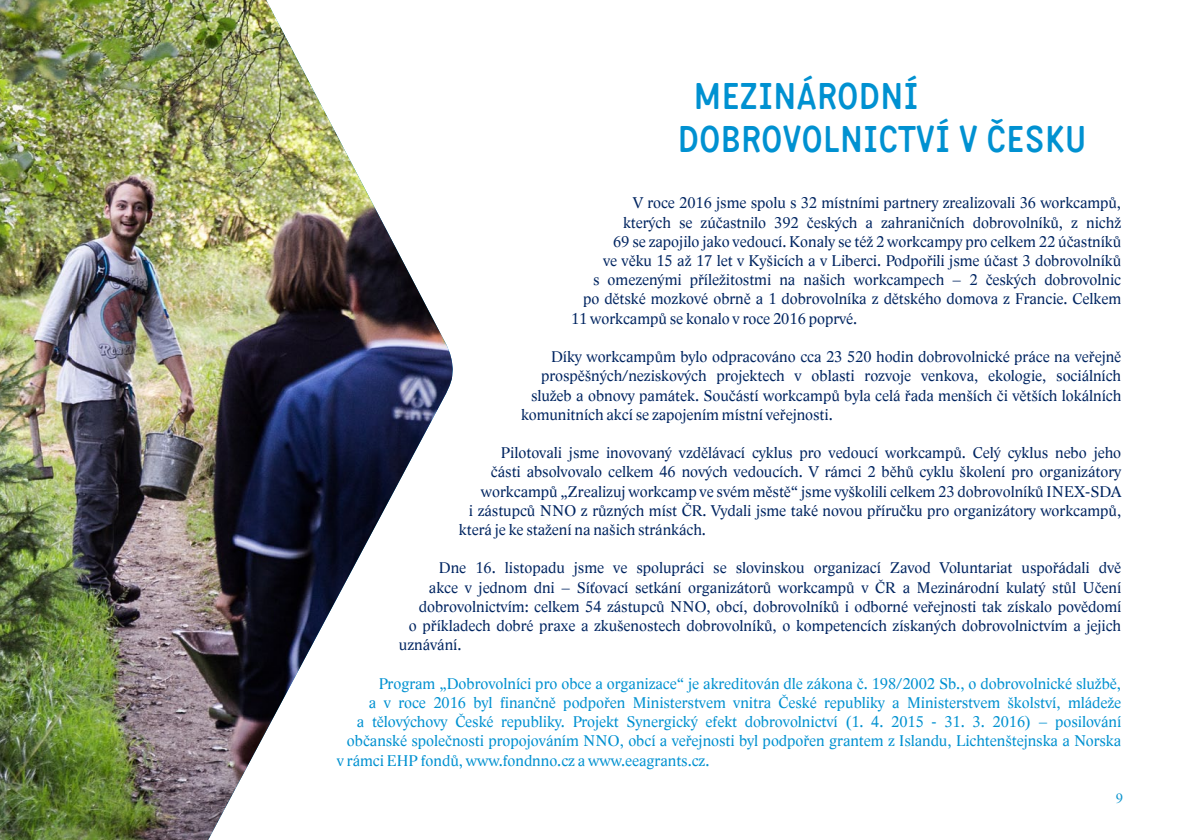
<style>
.page{position:relative;width:1191px;height:840px;background:#fff}
.page>*{position:absolute;margin:0;border:0;box-sizing:border-box;transform-origin:0 0}
.t1{font:600 36px/43.2px "Katarine";letter-spacing:.015em;color:#0091d1}
.t2{font:16px "Lido STF";color:#002561}
.t3{font:16px "Lido STF";color:#0091d1}
.t4{font:14px "Lido STF";color:#0993cd}
</style>
<div class="page">
<img style="left:0;top:0;width:453px;height:839px">
<h1 class="t1" style="left:678px;top:74px;width:410px;text-indent:16px">MEZINÁRODNÍ<br>DOBROVOLNICTVÍ V ČESKU</h1>
<p class="t2" style="left:633px;top:193px;width:489px">V roce 2016 jsme spolu s 32 místními partnery zrealizovali 36 workcampů,</p>
<p class="t2" style="left:623px;top:212px;width:500px">kterých se zúčastnilo 392 českých a zahraničních dobrovolníků, z nichž</p>
<p class="t2" style="left:613px;top:231px;width:509px">69 se zapojilo jako vedoucí. Konaly se též 2 workcampy pro celkem 22 účastníků</p>
<p class="t2" style="left:603px;top:251px;width:520px">ve věku 15 až 17 let v Kyšicích a v Liberci. Podpořili jsme účast 3 dobrovolníků</p>
<p class="t2" style="left:593px;top:270px;width:529px">s omezenými příležitostmi na našich workcampech – 2 českých dobrovolnic</p>
<p class="t2" style="left:583px;top:289px;width:539px">po dětské mozkové obrně a 1 dobrovolníka z dětského domova z Francie. Celkem</p>
<p class="t2" style="left:571px;top:308px;width:288px">11 workcampů se konalo v roce 2016 poprvé.</p>
<p class="t2" style="left:551px;top:347px;width:572px">Díky workcampům bylo odpracováno cca 23 520 hodin dobrovolnické práce na veřejně</p>
<p class="t2" style="left:541px;top:366px;width:582px">prospěšných/neziskových projektech v oblasti rozvoje venkova, ekologie, sociálních</p>
<p class="t2" style="left:531px;top:385px;width:592px">služeb a obnovy památek. Součástí workcampů byla celá řada menších či větších lokálních</p>
<p class="t2" style="left:521px;top:404px;width:313px">komunitních akcí se zapojením místní veřejnosti.</p>
<p class="t2" style="left:501px;top:443px;width:622px">Pilotovali jsme inovovaný vzdělávací cyklus pro vedoucí workcampů. Celý cyklus nebo jeho</p>
<p class="t2" style="left:491px;top:462px;width:631px">části absolvovalo celkem 46 nových vedoucích. V rámci 2 běhů cyklu školení pro organizátory</p>
<p class="t2" style="left:481px;top:481px;width:641px">workcampů „Zrealizuj workcamp ve svém městě“ jsme vyškolili celkem 23 dobrovolníků INEX-SDA</p>
<p class="t2" style="left:469px;top:500px;width:654px">i zástupců NNO z různých míst ČR. Vydali jsme také novou příručku pro organizátory workcampů,</p>
<p class="t2" style="left:459px;top:519px;width:248px">která je ke stažení na našich stránkách.</p>
<p class="t2" style="left:439px;top:558px;width:684px">Dne 16. listopadu jsme ve spolupráci se slovinskou organizací Zavod Voluntariat uspořádali dvě</p>
<p class="t2" style="left:429px;top:577px;width:694px">akce v jednom dni – Síťovací setkání organizátorů workcampů v ČR a Mezinárodní kulatý stůl Učení</p>
<p class="t2" style="left:419px;top:596px;width:704px">dobrovolnictvím: celkem 54 zástupců NNO, obcí, dobrovolníků i odborné veřejnosti tak získalo povědomí</p>
<p class="t2" style="left:409px;top:615px;width:713px">o příkladech dobré praxe a zkušenostech dobrovolníků, o kompetencích získaných dobrovolnictvím a jejich</p>
<p class="t2" style="left:399px;top:635px;width:64px">uznávání.</p>
<p class="t3" style="left:379px;top:673px;width:743px">Program „Dobrovolníci pro obce a organizace“ je akreditován dle zákona č. 198/2002 Sb., o dobrovolnické službě,</p>
<p class="t3" style="left:369px;top:692px;width:754px">a v roce 2016 byl finančně podpořen Ministerstvem vnitra České republiky a Ministerstvem školství, mládeže</p>
<p class="t3" style="left:357px;top:711px;width:766px">a tělovýchovy České republiky. Projekt Synergický efekt dobrovolnictví (1. 4. 2015 - 31. 3. 2016) – posilování</p>
<p class="t3" style="left:347px;top:731px;width:775px">občanské společnosti propojováním NNO, obcí a veřejnosti byl podpořen grantem z Islandu, Lichtenštejnska a Norska</p>
<p class="t3" style="left:337px;top:750px;width:374px">v rámci EHP fondů, www.fondnno.cz a www.eeagrants.cz.</p>
<p class="t4" style="left:1115px;top:789px;width:9px">9</p>
</div>
